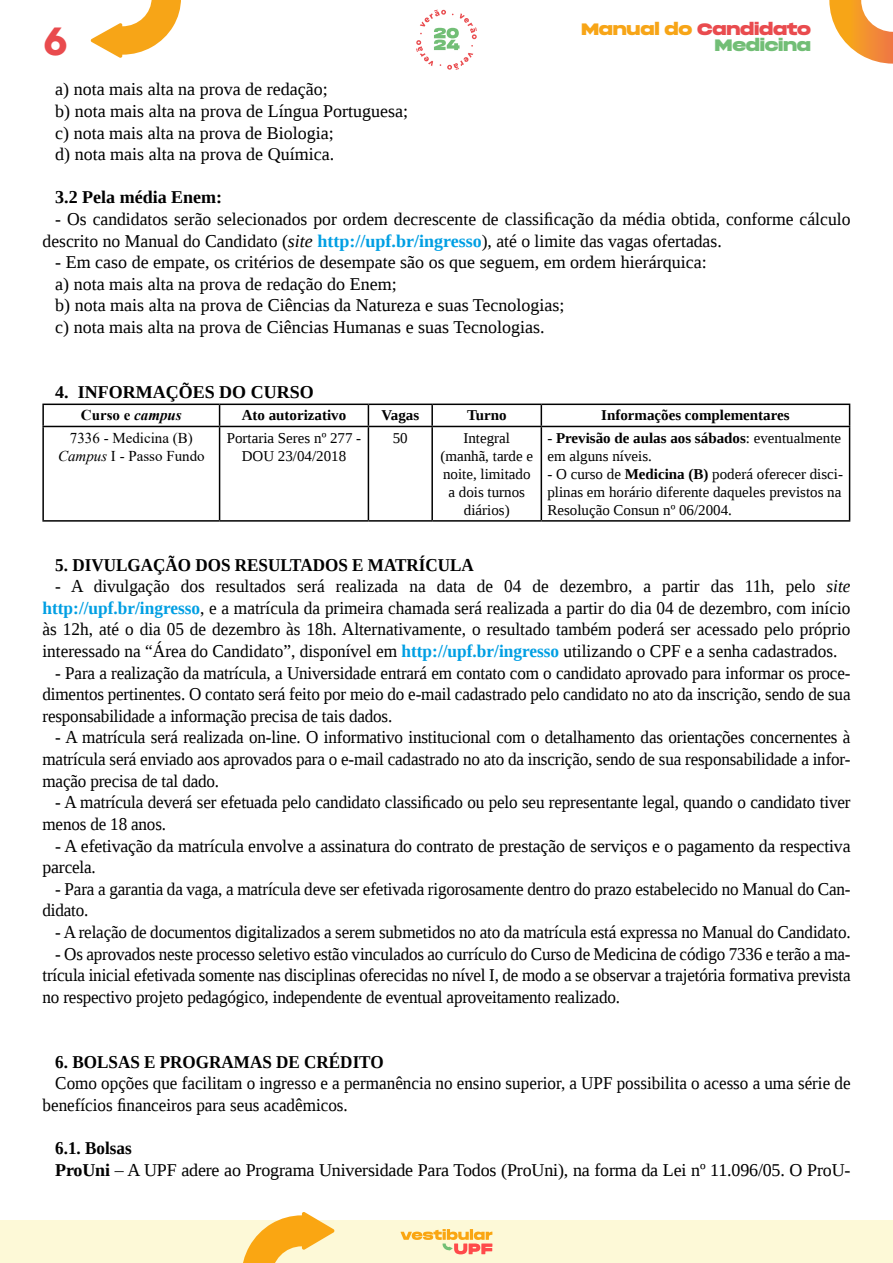
<style>
.page{position:relative;width:893px;height:1263px;background:#fff}
.page>*{position:absolute;margin:0;border:0;box-sizing:border-box;transform-origin:0 0}
.t1{font:700 39px "Bergen Text";color:#e94b4e;scale:1.05 1}
.t2{font:18px/21.6px "Liberation Serif";color:#000;text-align:justify;scale:.95 1}
.t3{font:18px/21.6px "Liberation Serif";color:#000}
.t4{font:18px/21.6px "Liberation Serif";color:#000;text-align:justify;scale:.96 1}
.t5{font:700 18px "Liberation Serif";color:#000;scale:.95 1}
.t6{font:700 18px "Liberation Serif";color:#000}
.t7{font:16.5px "Phonk Regular DEMO";letter-spacing:-.015em;color:#e94b4e}
.t8{font:16.5px "Phonk Regular DEMO";letter-spacing:-.02em;color:#72be76}
.t9{font:15px/18px "Liberation Serif";color:#000;text-align:center}
.t10{font:700 15px "Liberation Serif";color:#000}
.t11{font:15px/18px "Times New Roman";color:#000;text-align:center}
.t12{font:700 15px "Times New Roman";color:#000}
.s1{color:#f7a517}
.s2{font-style:italic}
.s3{font-weight:700;color:#009fe3}
.s4{font-weight:700}
</style>
<div class="page">
<svg style="left:829px;top:0;width:64px;height:64px"></svg>
<div style="left:0;top:1220px;width:893px;height:43px;background:#fdf9d7"></div>
<svg style="left:400px;top:1229px;width:92px;height:25px"></svg>
<svg style="left:90px;top:0;width:91px;height:58px"></svg>
<svg style="left:243px;top:1212px;width:92px;height:51px"></svg>
<svg style="left:416px;top:10px;width:61px;height:60px"></svg>
<hr style="left:42px;top:404px;width:178px;height:1px;background:#000">
<hr style="left:42px;top:405px;width:2px;height:21px;background:#000">
<hr style="left:220px;top:404px;width:148px;height:1px;background:#000">
<svg style="left:219px;top:405px;width:1px;height:21px"></svg>
<hr style="left:368px;top:404px;width:64px;height:1px;background:#000">
<svg style="left:368px;top:405px;width:1px;height:21px"></svg>
<hr style="left:432px;top:404px;width:109px;height:1px;background:#000">
<hr style="left:431px;top:405px;width:2px;height:21px;background:#000">
<hr style="left:541px;top:404px;width:309px;height:1px;background:#000">
<svg style="left:541px;top:405px;width:1px;height:21px"></svg>
<svg style="left:849px;top:405px;width:1px;height:21px"></svg>
<hr style="left:42px;top:426px;width:178px;height:1px;background:#000">
<hr style="left:42px;top:427px;width:2px;height:93px;background:#000">
<hr style="left:220px;top:426px;width:148px;height:1px;background:#000">
<hr style="left:219px;top:427px;width:1px;height:93px;background:#000">
<hr style="left:368px;top:426px;width:64px;height:1px;background:#000">
<hr style="left:368px;top:427px;width:1px;height:93px;background:#000">
<hr style="left:432px;top:426px;width:109px;height:1px;background:#000">
<hr style="left:431px;top:427px;width:2px;height:93px;background:#000">
<hr style="left:541px;top:426px;width:309px;height:1px;background:#000">
<hr style="left:541px;top:427px;width:1px;height:93px;background:#000">
<hr style="left:849px;top:427px;width:1px;height:93px;background:#000">
<hr style="left:42px;top:520px;width:178px;height:2px;background:#000">
<hr style="left:220px;top:520px;width:148px;height:2px;background:#000">
<hr style="left:368px;top:520px;width:64px;height:2px;background:#000">
<hr style="left:432px;top:520px;width:109px;height:2px;background:#000">
<hr style="left:541px;top:520px;width:309px;height:2px;background:#000">
<p class="t7" style="left:581px;top:19px;width:232px"><span class="s1">Manual do</span> Candidato</p>
<h1 class="t1" style="left:43px;top:14px;width:26px">6</h1>
<p class="t8" style="left:714px;top:36px;width:98px">Medicina</p>
<p class="t3" style="left:55px;top:78px;width:354px">a) nota mais alta na prova de redação;<br>b) nota mais alta na prova de Língua Portuguesa; c) nota mais alta na prova de Biologia;<br>d) nota mais alta na prova de Química.</p>
<p class="t6" style="left:55px;top:185px;width:168px">3.2 Pela média Enem:</p>
<p class="t3" style="left:43px;top:208px;width:809px;text-indent:13px">- Os candidatos serão selecionados por ordem decrescente de classificação da média obtida, conforme cálculo descrito no Manual do Candidato (<span class="s2">site</span> <span class="s3">http://upf.br/ingresso</span>), até o limite das vagas ofertadas.</p>
<p class="t3" style="left:55px;top:251px;width:653px">- Em caso de empate, os critérios de desempate são os que seguem, em ordem hierárquica: a) nota mais alta na prova de redação do Enem;<br>b) nota mais alta na prova de Ciências da Natureza e suas Tecnologias;<br>c) nota mais alta na prova de Ciências Humanas e suas Tecnologias.</p>
<p class="t6" style="left:55px;top:380px;width:260px">4. INFORMAÇÕES DO CURSO</p>
<p class="t12" style="left:81px;top:405px;width:102px">Curso e <span class="s2">campus</span></p>
<p class="t10" style="left:242px;top:405px;width:106px">Ato autorizativo</p>
<p class="t10" style="left:381px;top:405px;width:39px">Vagas</p>
<p class="t10" style="left:467px;top:405px;width:41px">Turno</p>
<p class="t10" style="left:601px;top:405px;width:190px">Informações complementares</p>
<p class="t11" style="left:58px;top:428px;width:148px">7336 - Medicina (B)<br><span class="s2">Campus</span> I - Passo Fundo</p>
<p class="t9" style="left:227px;top:429px;width:136px">Portaria Seres nº 277 -<br>DOU 23/04/2018</p>
<p class="t9" style="left:393px;top:429px;width:16px">50</p>
<p class="t9" style="left:440px;top:429px;width:94px">Integral (manhã, tarde e noite, limitado a dois turnos diários)</p>
<p class="t9" style="left:547px;top:429px;width:295px;text-align:left">- <span class="s4">Previsão de aulas aos sábados</span>: eventualmente em alguns níveis.</p>
<p class="t9" style="left:547px;top:465px;width:297px;text-align:justify">- O curso de <span class="s4">Medicina (B)</span> poderá oferecer disci&shy;plinas em horário diferente daqueles previstos na Resolução Consun nº 06/2004.</p>
<p class="t5" style="left:55px;top:552px;width:442px">5. DIVULGAÇÃO DOS RESULTADOS E MATRÍCULA</p>
<p class="t4" style="left:43px;top:575px;width:843px;text-indent:13px">- A divulgação dos resultados será realizada na data de 04 de dezembro, a partir das 11h, pelo <span class="s2">site </span><span class="s3">http://upf.br/ingresso</span>, e a matrícula da primeira chamada será realizada a partir do dia 04 de dezembro, com início às 12h, até o dia 05 de dezembro às 18h. Alternativamente, o resultado também poderá ser acessado pelo próprio interessado na “Área do Candidato”, disponível em <span class="s3">http://upf.br/ingresso</span> utilizando o CPF e a senha cadastrados.</p>
<p class="t2" style="left:43px;top:662px;width:852px;text-indent:13px">- Para a realização da matrícula, a Universidade entrará em contato com o candidato aprovado para informar os proce&shy;dimentos pertinentes. O contato será feito por meio do e-mail cadastrado pelo candidato no ato da inscrição, sendo de sua responsabilidade a informação precisa de tais dados.</p>
<p class="t2" style="left:43px;top:726px;width:852px;text-indent:13px">- A matrícula será realizada on-line. O informativo institucional com o detalhamento das orientações concernentes à matrícula será enviado aos aprovados para o e-mail cadastrado no ato da inscrição, sendo de sua responsabilidade a infor&shy;mação precisa de tal dado.</p>
<p class="t2" style="left:43px;top:791px;width:852px;text-indent:13px">- A matrícula deverá ser efetuada pelo candidato classificado ou pelo seu representante legal, quando o candidato tiver menos de 18 anos.</p>
<p class="t3" style="left:43px;top:834px;width:809px;text-indent:13px">- A efetivação da matrícula envolve a assinatura do contrato de prestação de serviços e o pagamento da respectiva parcela.</p>
<p class="t2" style="left:43px;top:878px;width:852px;text-indent:13px">- Para a garantia da vaga, a matrícula deve ser efetivada rigorosamente dentro do prazo estabelecido no Manual do Can&shy;didato.</p>
<p class="t2" style="left:55px;top:921px;width:839px">- A relação de documentos digitalizados a serem submetidos no ato da matrícula está expressa no Manual do Candidato.</p>
<p class="t2" style="left:43px;top:942px;width:852px;text-indent:13px">- Os aprovados neste processo seletivo estão vinculados ao currículo do Curso de Medicina de código 7336 e terão a ma&shy;trícula inicial efetivada somente nas disciplinas oferecidas no nível I, de modo a se observar a trajetória formativa prevista no respectivo projeto pedagógico, independente de eventual aproveitamento realizado.</p>
<p class="t5" style="left:55px;top:1049px;width:347px">6. BOLSAS E PROGRAMAS DE CRÉDITO</p>
<p class="t2" style="left:43px;top:1072px;width:852px;text-indent:13px">Como opções que facilitam o ingresso e a permanência no ensino superior, a UPF possibilita o acesso a uma série de benefícios financeiros para seus acadêmicos.</p>
<p class="t3" style="left:55px;top:1137px;width:797px"><span class="s4">6.1. Bolsas<br>ProUni</span> – A UPF adere ao Programa Universidade Para Todos (ProUni), na forma da Lei nº 11.096/05. O ProU-</p>
</div>
